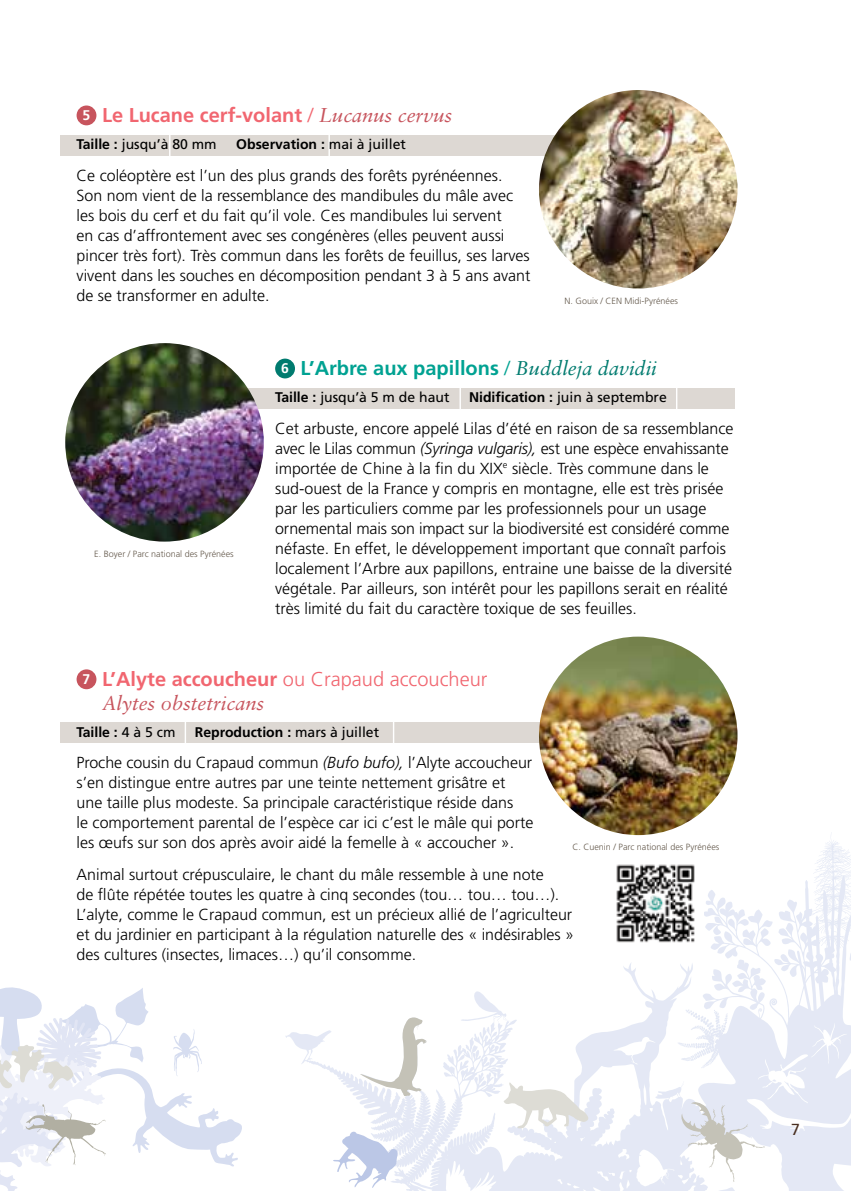
<style>
.page{position:relative;width:851px;height:1191px;background:#fff}
.page>*{position:absolute;margin:0;border:0;box-sizing:border-box;transform-origin:0 0}
.t1{font:300 20px "Frutiger";color:#f16670}
.t2{font:700 20px "Frutiger";color:#00a292}
.t3{font:700 20px "Frutiger";color:#f16670}
.t4{font:italic 20px "Sabon";color:#c7545d}
.t5{font:300 16px/20px "Frutiger";color:#000}
.t6{font:16px "Frutiger";color:#482e1f}
.t7{font:14px "Frutiger";color:#000}
.t8{font:700 14px "Frutiger";color:#000}
.t9{font:300 9px "Frutiger";color:#655a4d}
.s1{font-size:14px;color:#fff}
.s2{font-weight:300}
.s3{font-family:"Sabon";font-weight:400;font-style:italic;color:#c7545d}
.s4{font-weight:700}
.s5{font-weight:400}
.s6{font-family:"Sabon";font-weight:400;font-style:italic;color:#007b6f}
.s7{font-style:italic}
.s8{font-weight:700;font-size:14px;color:#fff}
</style>
<div class="page">
<svg style="left:285px;top:832px;width:565px;height:359px"></svg>
<svg style="left:683px;top:1043px;width:28px;height:25px"></svg>
<svg style="left:718px;top:1017px;width:8px;height:13px"></svg>
<svg style="left:690px;top:1010px;width:11px;height:17px"></svg>
<svg style="left:0;top:987px;width:242px;height:204px"></svg>
<svg style="left:359px;top:1017px;width:68px;height:79px"></svg>
<svg style="left:680px;top:1100px;width:85px;height:82px"></svg>
<svg style="left:503px;top:1082px;width:85px;height:46px"></svg>
<svg style="left:333px;top:1131px;width:66px;height:57px"></svg>
<div style="left:205px;top:388px;width:529px;height:20px;background:#ddd8d3"></div>
<hr style="left:459px;top:387px;width:2px;height:24px;background:#fff">
<hr style="left:675px;top:387px;width:2px;height:23px;background:#fff">
<div style="left:275px;top:358px;width:20px;height:20px;background:#007b6f;border-radius:50%"></div>
<img style="left:65px;top:343px;width:199px;height:198px;border-radius:99px">
<div style="left:60px;top:722px;width:597px;height:20px;background:#ddd8d3"></div>
<svg style="left:185px;top:722px;width:1px;height:20px"></svg>
<svg style="left:393px;top:722px;width:1px;height:20px"></svg>
<img style="left:539px;top:636px;width:198px;height:199px;border-radius:99px">
<div style="left:77px;top:669px;width:19px;height:20px;background:#c7545d;border-radius:50%"></div>
<div style="left:607px;top:854px;width:96px;height:97px;background:#fff"></div>
<img style="left:616px;top:864px;width:79px;height:79px">
<div style="left:60px;top:135px;width:597px;height:20px;background:#ddd8d3"></div>
<svg style="left:169px;top:135px;width:1px;height:20px"></svg>
<hr style="left:328px;top:134px;width:2px;height:23px;background:#fff">
<div style="left:77px;top:105px;width:19px;height:20px;background:#c7545d;border-radius:50%"></div>
<img style="left:539px;top:90px;width:198px;height:198px;border-radius:99px">
<p class="t3" style="left:83px;top:104px;width:371px"><span class="s1">5</span> Le Lucane cerf-volant <span class="s2">/</span> <span class="s3">Lucanus cervus</span></p>
<p class="t7" style="left:77px;top:136px;width:142px"><span class="s4">Taille :</span> jusqu’à 80 mm</p>
<p class="t8" style="left:236px;top:136px;width:171px">Observation : <span class="s5">mai à juillet</span></p>
<p class="t5" style="left:77px;top:165px;width:455px">Ce coléoptère est l’un des plus grands des forêts pyrénéennes.<br>Son nom vient de la ressemblance des mandibules du mâle avec les bois du cerf et du fait qu’il vole. Ces mandibules lui servent<br>en cas d’affrontement avec ses congénères (elles peuvent aussi pincer très fort). Très commun dans les forêts de feuillus, ses larves vivent dans les souches en décomposition pendant 3 à 5 ans avant de se transformer en adulte.</p>
<p class="t9" style="left:564px;top:295px;width:115px">N. Gouix / CEN Midi-Pyrénées</p>
<p class="t9" style="left:94px;top:548px;width:141px">E. Boyer / Parc national des Pyrénées</p>
<p class="t2" style="left:281px;top:357px;width:377px"><span class="s1">6</span> L’Arbre aux papillons <span class="s2">/</span> <span class="s6">Buddleja davidii</span></p>
<p class="t7" style="left:275px;top:389px;width:176px"><span class="s4">Taille :</span> jusqu’à 5 m de haut</p>
<p class="t7" style="left:469px;top:389px;width:199px"><span class="s4">Nidification :</span> juin à septembre</p>
<p class="t5" style="left:275px;top:418px;width:460px">Cet arbuste, encore appelé Lilas d’été en raison de sa ressemblance avec le Lilas commun <span class="s7">(Syringa vulgaris),</span> est une espèce envahissante importée de Chine à la fin du XIX<sup>e</sup> siècle. Très commune dans le sud-ouest de la France y compris en montagne, elle est très prisée par les particuliers comme par les professionnels pour un usage ornemental mais son impact sur la biodiversité est considéré comme néfaste. En effet, le développement important que connaît parfois localement l’Arbre aux papillons, entraine une baisse de la diversité végétale. Par ailleurs, son intérêt pour les papillons serait en réalité très limité du fait du caractère toxique de ses feuilles.</p>
<p class="t1" style="left:83px;top:668px;width:406px"><span class="s8">7</span> <span class="s4">L’Alyte accoucheur</span> ou Crapaud accoucheur</p>
<p class="t4" style="left:102px;top:691px;width:164px">Alytes obstetricans</p>
<p class="t8" style="left:77px;top:724px;width:100px">Taille : <span class="s5">4 à 5 cm</span></p>
<p class="t8" style="left:195px;top:724px;width:186px">Reproduction : <span class="s5">mars à juillet</span></p>
<p class="t5" style="left:77px;top:753px;width:458px">Proche cousin du Crapaud commun <span class="s7">(Bufo bufo),</span> l’Alyte accoucheur s’en distingue entre autres par une teinte nettement grisâtre et une taille plus modeste. Sa principale caractéristique réside dans<br>le comportement parental de l’espèce car ici c’est le mâle qui porte les œufs sur son dos après avoir aidé la femelle à « accoucher ».</p>
<p class="t5" style="left:77px;top:864px;width:499px">Animal surtout crépusculaire, le chant du mâle ressemble à une note<br>de flûte répétée toutes les quatre à cinq secondes (tou… tou… tou…).<br>L’alyte, comme le Crapaud commun, est un précieux allié de l’agriculteur et du jardinier en participant à la régulation naturelle des « indésirables » des cultures (insectes, limaces…) qu’il consomme.</p>
<p class="t9" style="left:572px;top:842px;width:148px">C. Cuenin / Parc national des Pyrénées</p>
<p class="t6" style="left:790px;top:1120px;width:10px">7</p>
</div>
